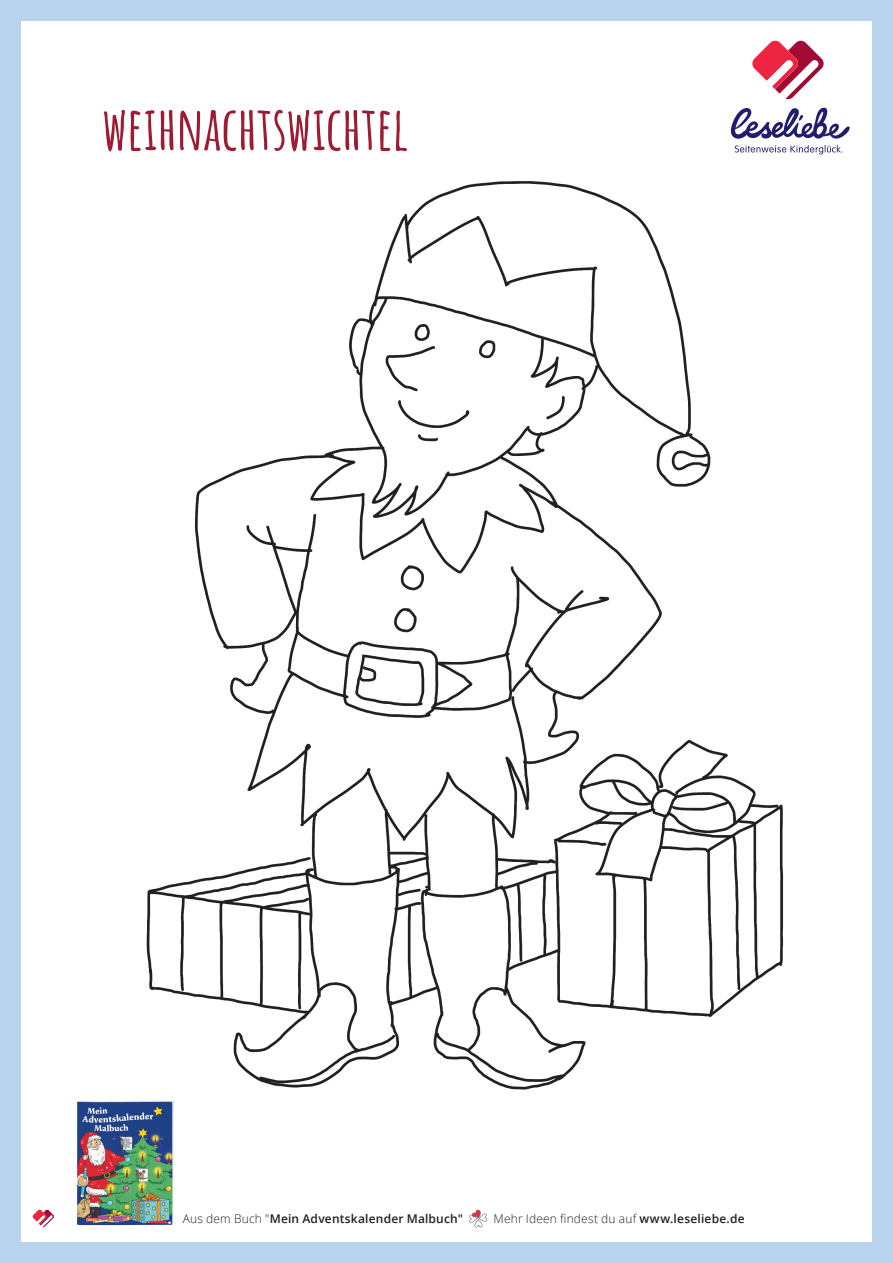
<style>
.page{position:relative;width:893px;height:1263px;background:#fff}
.page>*{position:absolute;margin:0;border:0;box-sizing:border-box;transform-origin:0 0}
.t1{font:700 60px "Amatic SC";letter-spacing:-.005em;color:#9d1b33}
.t2{font:600 12px "Open Sans";letter-spacing:.015em;color:#231f20}
.t3{font:300 12px "Open Sans";letter-spacing:.015em;color:#231f20}
.s1{font-weight:300}
.s2{font-weight:600}
</style>
<div class="page">
<div style="left:0;top:0;width:893px;height:1263px;border:21px solid #b9d3ed"></div>
<svg style="left:32px;top:1210px;width:22px;height:17px"></svg>
<svg style="left:731px;top:108px;width:119px;height:46px"></svg>
<svg style="left:752px;top:41px;width:72px;height:59px"></svg>
<img style="left:146px;top:181px;width:638px;height:909px">
<svg style="left:469px;top:1209px;width:18px;height:18px"></svg>
<img style="left:77px;top:1100px;width:97px;height:126px">
<h1 class="t1" style="left:102px;top:82px;width:308px">WEIHNACHTSWICHTEL</h1>
<p class="t2" style="left:183px;top:1210px;width:282px"><span class="s1">Aus dem Buch "</span>Mein Adventskalender Malbuch"</p>
<p class="t3" style="left:493px;top:1210px;width:253px">Mehr Ideen findest du auf <span class="s2">www.leseliebe.de</span></p>
</div>
